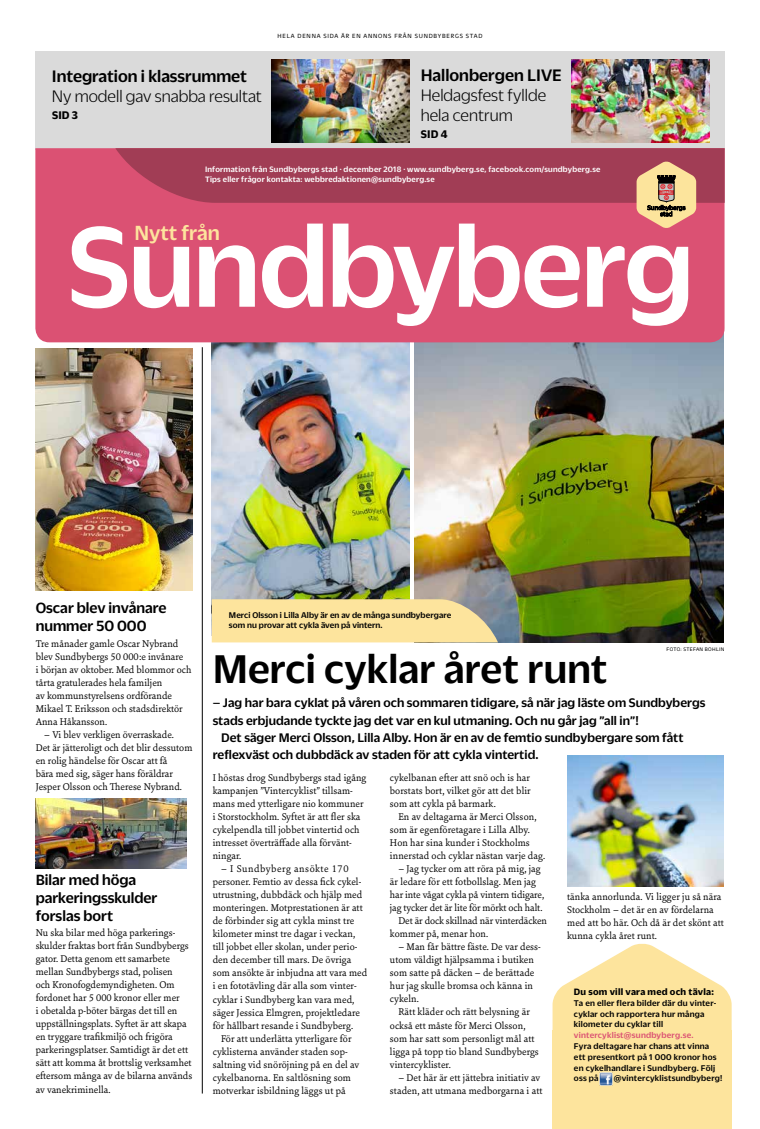
<style>
.page{position:relative;width:760px;height:1129px;background:#fff}
.page>*{position:absolute;margin:0;border:0;box-sizing:border-box;transform-origin:0 0}
.t1{font:500 123.4px "Duplicate Sans";letter-spacing:-.02em;color:#fff}
.t2{font:500 43.4px "Duplicate Sans";letter-spacing:.005em;color:#000}
.t3{font:500 22.2px "Duplicate Sans";letter-spacing:-.005em;color:#fde49d}
.t4{font:300 18px/20px "Duplicate Sans";color:#000}
.t5{font:500 18px "Duplicate Sans";color:#000}
.t6{font:500 16px/18px "Duplicate Sans";color:#000}
.t7{font:500 13.5px "Duplicate Sans";letter-spacing:.005em;color:#000}
.t8{font:700 12px "Duplicate Sans";letter-spacing:.01em;color:#000}
.t9{font:10.5px/13px "Sina Nova";letter-spacing:.005em;color:#000}
.t10{font:10.5px "Sina Nova";letter-spacing:.05em;color:#000}
.t11{font:700 10px "Duplicate Sans";letter-spacing:.025em;color:#000}
.t12{font:500 9px/10.8px "Duplicate Sans";letter-spacing:.025em;color:#000}
.t13{font:500 9px "Duplicate Sans";letter-spacing:.025em;color:#db5173}
.t14{font:500 8.5px/10.2px "Duplicate Sans";letter-spacing:.025em;color:#fff}
.t15{font:6.5px "Duplicate Sans";letter-spacing:.12em;color:#000}
.t16{font:5.5px "Duplicate Sans";letter-spacing:.06em;color:#000}
</style>
<div class="page">
<img style="left:212px;top:342px;width:198px;height:257px">
<img style="left:414px;top:342px;width:310px;height:300px">
<hr style="left:202px;top:347px;width:1px;height:746px;background:#000">
<div style="left:35px;top:52px;width:689px;height:98px;background:#dadada"></div>
<div style="left:35px;top:148px;width:689px;height:194px;background:#db5173"></div>
<svg style="left:115px;top:148px;width:609px;height:80px;background:#b74b62"></svg>
<img style="left:271px;top:60px;width:139px;height:82px">
<img style="left:36px;top:348px;width:156px;height:242px">
<img style="left:571px;top:60px;width:138px;height:82px">
<svg style="left:212px;top:599px;width:286px;height:43px;background:#f4dd9c"></svg>
<img style="left:35px;top:798px;width:152px;height:70px">
<img style="left:567px;top:755px;width:157px;height:131px">
<svg style="left:552px;top:943px;width:179px;height:185px;background:#fce7a9"></svg>
<h3 class="t5" style="left:52px;top:64px;width:197px">Integration i klassrummet</h3>
<h3 class="t4" style="left:52px;top:85px;width:212px">Ny modell gav snabba resultat</h3>
<p class="t8" style="left:52px;top:107px;width:28px">SID 3</p>
<p class="t15" style="left:277px;top:32px;width:206px">HELA DENNA SIDA ÄR EN ANNONS FRÅN SUNDBYBERGS STAD</p>
<h3 class="t5" style="left:421px;top:63px;width:142px">Hallonbergen LIVE</h3>
<h3 class="t4" style="left:421px;top:84px;width:127px">Heldagsfest fyllde hela centrum</h3>
<p class="t8" style="left:421px;top:125px;width:28px">SID 4</p>
<p class="t14" style="left:205px;top:164px;width:397px">Information från Sundbybergs stad · december 2018 · www.sundbyberg.se, facebook.com/sundbyberg.se<br>Tips eller frågor kontakta: webbredaktionen@sundbyberg.se</p>
<h1 class="t1" style="left:68px;top:184px;width:627px">Sundbyberg</h1>
<h3 class="t3" style="left:134px;top:218px;width:87px">Nytt från</h3>
<h3 class="t6" style="left:36px;top:597px;width:132px">Oscar blev invånare nummer 50 000</h3>
<p class="t9" style="left:36px;top:636px;width:157px">Tre månader gamle Oscar Nybrand blev Sundbybergs 50 000:e invånare<br>i början av oktober. Med blommor och tårta gratulerades hela familjen<br>av kommunstyrelsens ordförande<br>Mikael T. Eriksson och stadsdirektör<br>Anna Håkansson.</p>
<p class="t9" style="left:36px;top:727px;width:158px;text-indent:9px">– Vi blev verkligen överraskade.<br>Det är jätteroligt och det blir dessutom en rolig händelse för Oscar att få<br>bära med sig, säger hans föräldrar Jesper Olsson och Therese Nybrand.</p>
<h3 class="t6" style="left:36px;top:868px;width:123px">Bilar med höga parkeringsskulder forslas bort</h3>
<p class="t9" style="left:36px;top:926px;width:158px">Nu ska bilar med höga parkerings&shy;skulder fraktas bort från Sundbybergs gator. Detta genom ett samarbete mellan Sundbybergs stad, polisen<br>och Kronofogdemyndigheten. Om fordonet har 5 000 kronor eller mer<br>i obetalda p-böter bärgas det till en uppställningsplats. Syftet är att skapa en tryggare trafikmiljö och frigöra parkeringsplatser. Samtidigt är det ett sätt att komma åt brottslig verksamhet eftersom många av de bilarna används av vanekriminella.</p>
<p class="t12" style="left:229px;top:609px;width:224px;line-height:10px">Merci Olsson i Lilla Alby är en av de många sundbybergare som nu provar att cykla även på vintern.</p>
<h2 class="t2" style="left:213px;top:639px;width:396px">Merci cyklar året runt</h2>
<p class="t16" style="left:666px;top:645px;width:59px">FOTO: STEFAN BOHLIN</p>
<p class="t7" style="left:213px;top:693px;width:494px">– Jag har bara cyklat på våren och sommaren tidigare, så när jag läste om Sundbybergs</p>
<p class="t7" style="left:213px;top:711px;width:427px">stads erbjudande tyckte jag det var en kul utmaning. Och nu går jag ”all in”!</p>
<p class="t7" style="left:221px;top:728px;width:464px">Det säger Merci Olsson, Lilla Alby. Hon är en av de femtio sundbybergare som fått</p>
<p class="t7" style="left:213px;top:745px;width:327px">reflexväst och dubbdäck av staden för att cykla vintertid.</p>
<p class="t9" style="left:213px;top:771px;width:155px">I höstas drog Sundbybergs stad igång kampanjen ”Vintercyklist” tillsam&shy;mans med ytterligare nio kommuner i Storstockholm. Syftet är att fler ska cykelpendla till jobbet vintertid och intresset överträffade alla förvänt&shy;ningar.</p>
<p class="t10" style="left:221px;top:861px;width:129px">– I Sundbyberg ansökte 170</p>
<p class="t9" style="left:213px;top:875px;width:150px">personer. Femtio av dessa fick cykel-</p>
<p class="t9" style="left:213px;top:888px;width:151px">utrustning, dubbdäck och hjälp med</p>
<p class="t9" style="left:213px;top:901px;width:152px">monteringen. Motprestationen är att</p>
<p class="t9" style="left:213px;top:914px;width:143px">de förbinder sig att cykla minst tre</p>
<p class="t9" style="left:213px;top:927px;width:144px">kilometer minst tre dagar i veckan,</p>
<p class="t9" style="left:213px;top:940px;width:146px">till jobbet eller skolan, under perio-</p>
<p class="t9" style="left:213px;top:953px;width:140px">den december till mars. De övriga</p>
<p class="t9" style="left:213px;top:966px;width:156px">som ansökte är inbjudna att vara med</p>
<p class="t9" style="left:213px;top:979px;width:146px">i en fototävling där alla som vinter-</p>
<p class="t9" style="left:213px;top:992px;width:143px">cyklar i Sundbyberg kan vara med,</p>
<p class="t9" style="left:213px;top:1005px;width:149px">säger Jessica Elmgren, projektledare</p>
<p class="t9" style="left:213px;top:1018px;width:142px">för hållbart resande i Sundbyberg.</p>
<p class="t9" style="left:221px;top:1031px;width:132px">För att underlätta ytterligare för</p>
<p class="t9" style="left:213px;top:1044px;width:136px">cyklisterna använder staden sop-</p>
<p class="t9" style="left:213px;top:1057px;width:148px">saltning vid snöröjning på en del av</p>
<p class="t9" style="left:213px;top:1070px;width:140px">cykelbanorna. En saltlösning som</p>
<p class="t9" style="left:213px;top:1083px;width:134px">motverkar isbildning läggs ut på</p>
<p class="t9" style="left:390px;top:771px;width:142px;text-align:justify">cykelbanan efter att snö och is har borstats bort, vilket gör att det blir som att cykla på barmark.</p>
<p class="t9" style="left:390px;top:810px;width:157px;text-indent:9px">En av deltagarna är Merci Olsson, som är egenföretagare i Lilla Alby.<br>Hon har sina kunder i Stockholms innerstad och cyklar nästan varje dag.</p>
<p class="t9" style="left:398px;top:862px;width:144px">– Jag tycker om att röra på mig, jag</p>
<p class="t9" style="left:390px;top:875px;width:148px">är ledare för ett fotbollslag. Men jag</p>
<p class="t9" style="left:390px;top:888px;width:156px">har inte vågat cykla på vintern tidigare,</p>
<p class="t9" style="left:390px;top:901px;width:154px">jag tycker det är lite för mörkt och halt.</p>
<p class="t9" style="left:398px;top:914px;width:150px">Det är dock skillnad när vinterdäcken</p>
<p class="t9" style="left:390px;top:927px;width:100px">kommer på, menar hon.</p>
<p class="t9" style="left:390px;top:940px;width:152px;text-indent:9px">– Man får bättre fäste. De var dess&shy;utom väldigt hjälpsamma i butiken som satte på däcken – de berättade hur jag skulle bromsa och känna in cykeln.</p>
<p class="t9" style="left:390px;top:1005px;width:150px;text-indent:9px">Rätt kläder och rätt belysning är också ett måste för Merci Olsson, som har satt som personligt mål att ligga på topp tio bland Sundbybergs vintercyklister.</p>
<p class="t9" style="left:390px;top:1070px;width:154px;text-align:right">– Det här är ett jättebra initiativ av staden, att utmana medborgarna i att</p>
<p class="t9" style="left:567px;top:890px;width:158px">tänka annorlunda. Vi ligger ju så nära<br>Stockholm – det är en av fördelarna med att bo här. Och då är det skönt att kunna cykla året runt.</p>
<p class="t11" style="left:574px;top:984px;width:141px">Du som vill vara med och tävla:</p>
<p class="t12" style="left:574px;top:996px;width:144px">Ta en eller flera bilder där du vinter&shy;cyklar och rapportera hur många kilometer du cyklar till</p>
<p class="t13" style="left:574px;top:1029px;width:121px">vintercyklist@sundbyberg.se.</p>
<p class="t12" style="left:574px;top:1039px;width:144px">Fyra deltagare har chans att vinna ett presentkort på 1 000 kronor hos en cykelhandlare i Sundbyberg. Följ oss på</p>
<p class="t12" style="left:614px;top:1072px;width:110px">@vintercyklistsundbyberg!</p>
</div>
